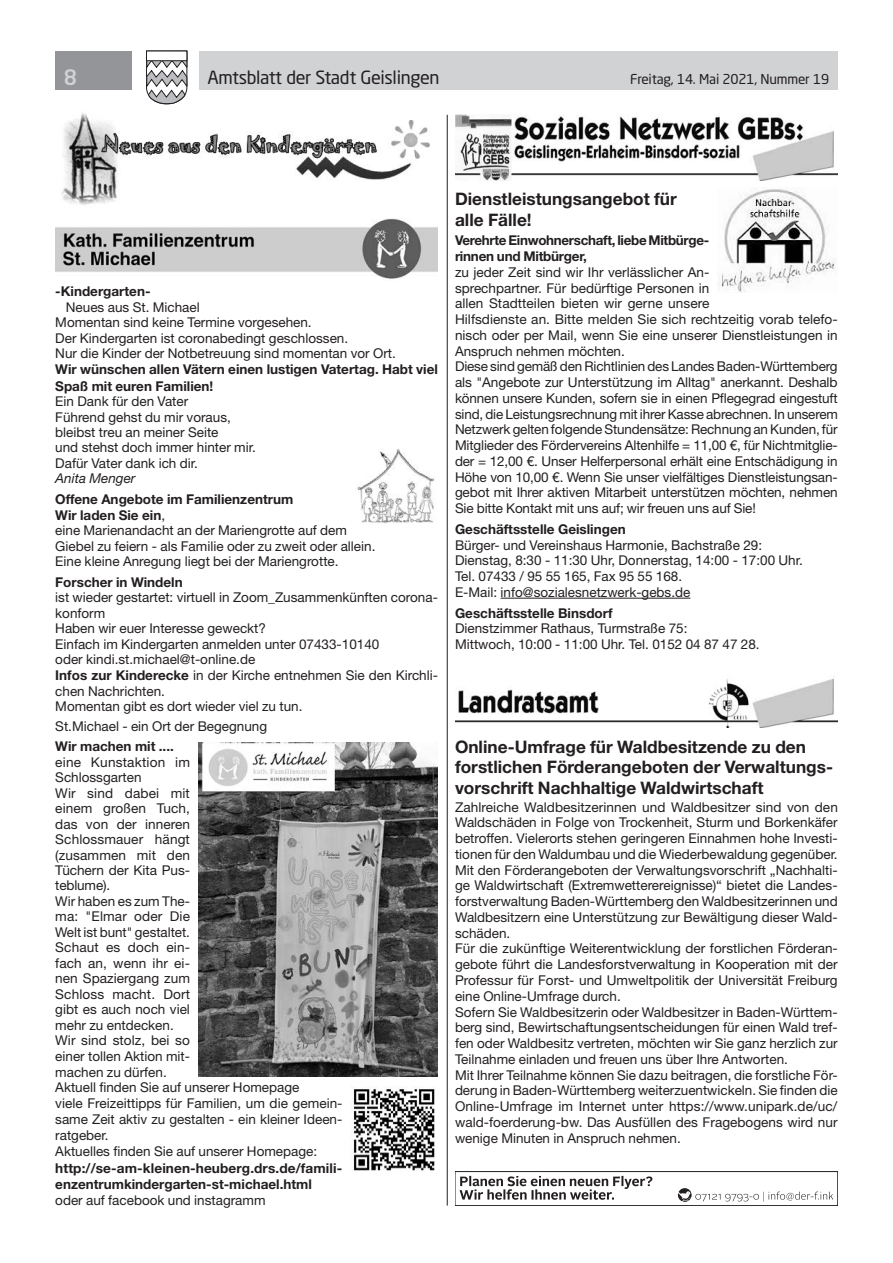
<style>
.page{position:relative;width:893px;height:1263px;background:#fff}
.page>*{position:absolute;margin:0;border:0;box-sizing:border-box;transform-origin:0 0}
.t1{font:500 21px "Neo Sans Std";color:#d1d2d4}
.t2{font:18px "Neo Sans Std";letter-spacing:-.02em;color:#231f20}
.t3{font:700 17.25px/20.5px "Helvetica Neue LT Std";color:#231f20}
.t4{font:13.5px/15.8px "Helvetica Neue LT Std";color:#231f20}
.t5{font:700 13.5px/16.2px "Helvetica Neue LT Std";color:#231f20}
.t6{font:700 13.5px/16.5px "Helvetica Neue LT Std";letter-spacing:-.02em;color:#231f20}
.t7{font:13.5px "Neo Sans Std";letter-spacing:-.015em;color:#231f20}
.t8{font:italic 13.5px "Helvetica Neue LT Std";color:#231f20}
.s1{font-weight:700}
</style>
<div class="page">
<div style="left:199px;top:51px;width:639px;height:38px;background:#d1d2d4"></div>
<div style="left:55px;top:51px;width:77px;height:38px;background:#939598"></div>
<svg style="left:146px;top:50px;width:42px;height:55px"></svg>
<div style="left:146px;top:51px;width:41px;height:10px;background:#fff"></div>
<div style="left:146px;top:51px;width:41px;height:10px;border:1px solid #231f20"></div>
<hr style="left:447px;top:115px;width:1px;height:1090px;background:#231f20">
<img style="left:61px;top:113px;width:369px;height:92px">
<img style="left:55px;top:218px;width:383px;height:61px">
<hr style="left:501px;top:598px;width:189px;height:1px;background:#231f20">
<img style="left:455px;top:115px;width:383px;height:66px">
<img style="left:455px;top:678px;width:383px;height:50px">
<img style="left:357px;top:449px;width:77px;height:74px">
<img style="left:199px;top:742px;width:239px;height:334px">
<img style="left:352px;top:1087px;width:83px;height:84px">
<img style="left:718px;top:189px;width:117px;height:104px">
<div style="left:455px;top:1171px;width:383px;height:34px;border:1px solid #231f20"></div>
<svg style="left:460px;top:1176px;width:373px;height:26px"></svg>
<h1 class="t1" style="left:64px;top:64px;width:15px">8</h1>
<h2 class="t2" style="left:207px;top:66px;width:234px">Amtsblatt der Stadt Geislingen</h2>
<p class="t7" style="left:630px;top:71px;width:201px">Freitag, 14. Mai 2021, Nummer 19</p>
<p class="t5" style="left:55px;top:283px;width:97px">-Kindergarten-</p>
<p class="t4" style="left:55px;top:299px;width:342px;text-indent:11px">Neues aus St. Michael<br>Momentan sind keine Termine vorgesehen.<br>Der Kindergarten ist coronabedingt geschlossen.<br>Nur die Kinder der Notbetreuung sind momentan vor Ort.</p>
<p class="t5" style="left:55px;top:361px;width:384px">Wir wünschen allen Vätern einen lustigen Vatertag. Habt viel<br>Spaß mit euren Familien!</p>
<p class="t4" style="left:55px;top:393px;width:202px">Ein Dank für den Vater<br>Führend gehst du mir voraus, bleibst treu an meiner Seite<br>und stehst doch immer hinter mir.<br>Dafür Vater dank ich dir.</p>
<p class="t8" style="left:55px;top:470px;width:82px">Anita Menger</p>
<p class="t4" style="left:55px;top:491px;width:322px"><span class="s1">Offene Angebote im Familienzentrum<br>Wir laden Sie ein</span>,<br>eine Marienandacht an der Mariengrotte auf dem Giebel zu feiern - als Familie oder zu zweit oder allein.<br>Eine kleine Anregung liegt bei der Mariengrotte.</p>
<p class="t5" style="left:55px;top:574px;width:129px">Forscher in Windeln</p>
<p class="t4" style="left:55px;top:589px;width:384px">ist wieder gestartet: virtuell in Zoom_Zusammenkünften corona&shy;konform<br>Haben wir euer Interesse geweckt?<br>Einfach im Kindergarten anmelden unter 07433-10140<br>oder kindi.st.michael@t-online.de<br><span class="s1">Infos zur Kinderecke</span> in der Kirche entnehmen Sie den Kirchli&shy;chen Nachrichten.<br>Momentan gibt es dort wieder viel zu tun.</p>
<p class="t4" style="left:55px;top:718px;width:213px">St.Michael - ein Ort der Begegnung</p>
<p class="t5" style="left:55px;top:738px;width:120px">Wir machen mit ....</p>
<p class="t4" style="left:55px;top:754px;width:289px">eine Kunstaktion im<br>Schlossgarten<br>Wir sind dabei mit<br>einem großen Tuch,<br>das von der inneren<br>Schlossmauer hängt<br>(zusammen mit den<br>Tüchern der Kita Pus-<br>teblume).<br>Wir haben es zum The-<br>ma: "Elmar oder Die<br>Welt ist bunt" gestaltet.<br>Schaut es doch ein-<br>fach an, wenn ihr ei-<br>nen Spaziergang zum<br>Schloss macht. Dort<br>gibt es auch noch viel<br>mehr zu entdecken.<br>Wir sind stolz, bei so<br>einer tollen Aktion mit-<br>machen zu dürfen.<br>Aktuell finden Sie auf unserer Homepage<br>viele Freizeittipps für Familien, um die gemein&shy;same Zeit aktiv zu gestalten - ein kleiner Ideen&shy;ratgeber.<br>Aktuelles finden Sie auf unserer Homepage:</p>
<p class="t5" style="left:55px;top:1159px;width:289px;line-height:16.6px">http://se-am-kleinen-heuberg.drs.de/famili&shy;enzentrumkindergarten-st-michael.html</p>
<p class="t4" style="left:55px;top:1192px;width:212px">oder auf facebook und instagramm</p>
<p class="t3" style="left:455px;top:189px;width:223px">Dienstleistungsangebot für alle Fälle!</p>
<p class="t6" style="left:455px;top:231px;width:256px">Verehrte Einwohnerschaft, liebe Mitbürge&shy;rinnen und Mitbürger,</p>
<p class="t4" style="left:455px;top:264px;width:384px">zu jeder Zeit sind wir Ihr verlässlicher An-<br>sprechpartner. Für bedürftige Personen in<br>allen Stadtteilen bieten wir gerne unsere<br>Hilfsdienste an. Bitte melden Sie sich rechtzeitig vorab telefo&shy;nisch oder per Mail, wenn Sie eine unserer Dienstleistungen in Anspruch nehmen möchten.<br>Diese sind gemäß den Richtlinien des Landes Baden-Württemberg als "Angebote zur Unterstützung im Alltag" anerkannt. Deshalb können unsere Kunden, sofern sie in einen Pflegegrad eingestuft sind, die Leistungsrechnung mit ihrer Kasse abrechnen. In unserem Netzwerk gelten folgende Stundensätze: Rechnung an Kunden, für Mitglieder des Fördervereins Altenhilfe = 11,00 €, für Nichtmitglie&shy;der = 12,00 €. Unser Helferpersonal erhält eine Entschädigung in Höhe von 10,00 €. Wenn Sie unser vielfältiges Dienstleistungsan&shy;gebot mit Ihrer aktiven Mitarbeit unterstützen möchten, nehmen Sie bitte Kontakt mit uns auf; wir freuen uns auf Sie!</p>
<p class="t5" style="left:455px;top:521px;width:172px">Geschäftsstelle Geislingen</p>
<p class="t4" style="left:455px;top:537px;width:349px">Bürger- und Vereinshaus Harmonie, Bachstraße 29:<br>Dienstag, 8:30 - 11:30 Uhr, Donnerstag, 14:00 - 17:00 Uhr.<br>Tel. 07433 / 95 55 165, Fax 95 55 168.<br>E-Mail: info@sozialesnetzwerk-gebs.de</p>
<p class="t5" style="left:455px;top:604px;width:159px">Geschäftsstelle Binsdorf</p>
<p class="t4" style="left:455px;top:620px;width:306px">Dienstzimmer Rathaus, Turmstraße 75:<br>Mittwoch, 10:00 - 11:00 Uhr. Tel. 0152 04 87 47 28.</p>
<p class="t3" style="left:455px;top:736px;width:380px">Online-Umfrage für Waldbesitzende zu den forstlichen Förderangeboten der Verwaltungs&shy;vorschrift Nachhaltige Waldwirtschaft</p>
<p class="t4" style="left:455px;top:799px;width:384px">Zahlreiche Waldbesitzerinnen und Waldbesitzer sind von den Waldschäden in Folge von Trockenheit, Sturm und Borkenkäfer betroffen. Vielerorts stehen geringeren Einnahmen hohe Investi&shy;tionen für den Waldumbau und die Wiederbewaldung gegenüber.<br>Mit den Förderangeboten der Verwaltungsvorschrift „Nachhalti&shy;ge Waldwirtschaft (Extremwetterereignisse)“ bietet die Landes&shy;forstverwaltung Baden-Württemberg den Waldbesitzerinnen und Waldbesitzern eine Unterstützung zur Bewältigung dieser Wald&shy;schäden.<br>Für die zukünftige Weiterentwicklung der forstlichen Förderan&shy;gebote führt die Landesforstverwaltung in Kooperation mit der Professur für Forst- und Umweltpolitik der Universität Freiburg eine Online-Umfrage durch.<br>Sofern Sie Waldbesitzerin oder Waldbesitzer in Baden-Württem&shy;berg sind, Bewirtschaftungsentscheidungen für einen Wald tref&shy;fen oder Waldbesitz vertreten, möchten wir Sie ganz herzlich zur Teilnahme einladen und freuen uns über Ihre Antworten.<br>Mit Ihrer Teilnahme können Sie dazu beitragen, die forstliche För&shy;derung in Baden-Württemberg weiterzuentwickeln. Sie finden die Online-Umfrage im Internet unter https://www.unipark.de/uc/ wald-foerderung-bw. Das Ausfüllen des Fragebogens wird nur wenige Minuten in Anspruch nehmen.</p>
</div>
